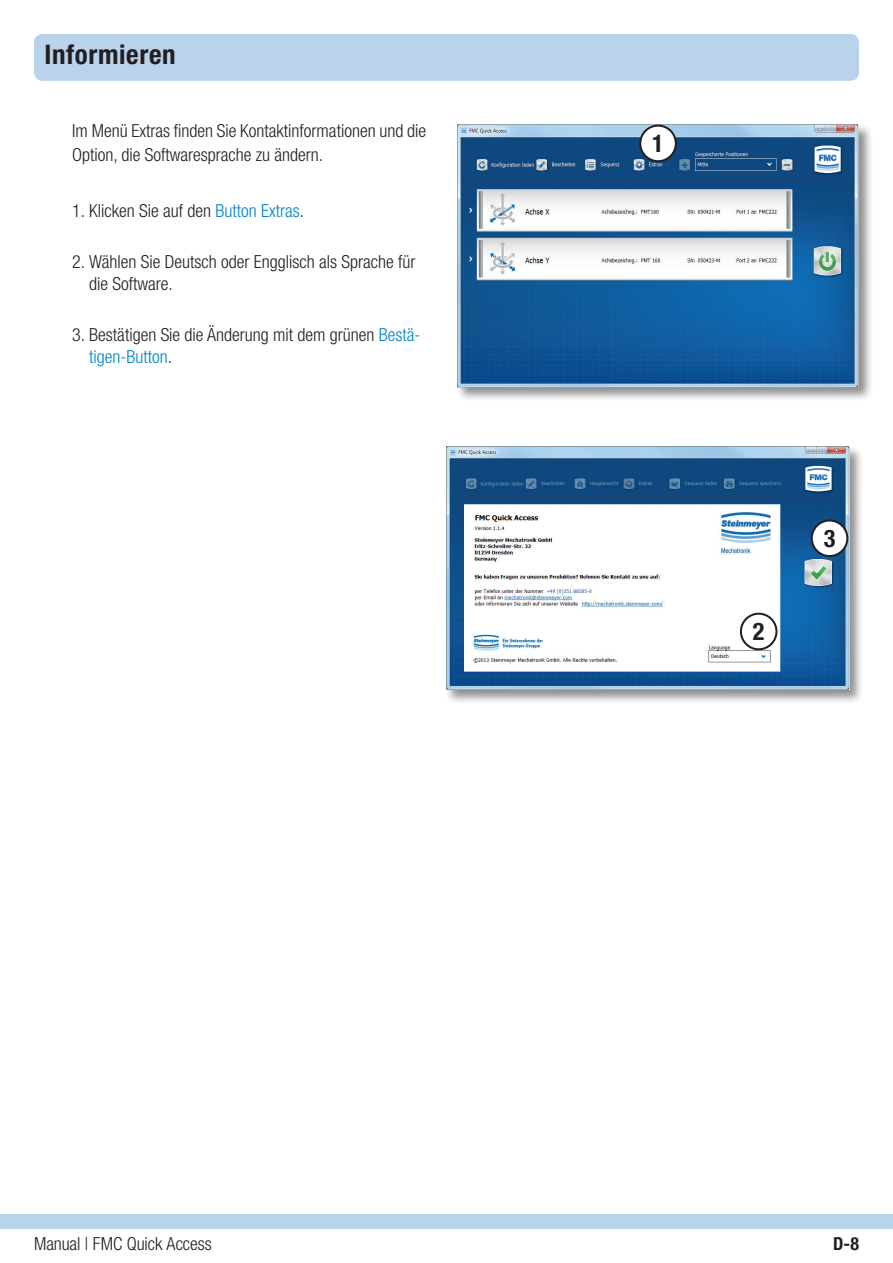
<style>
.page{position:relative;width:893px;height:1263px;background:#fff}
.page>*{position:absolute;margin:0;border:0;box-sizing:border-box;transform-origin:0 0}
.t1{font:700 condensed 27px "Helvetica Neue LT Pro";letter-spacing:.025em;color:#231f20}
.t2{font:700 condensed 24.3px "Helvetica Neue LT Pro";color:#231f20}
.t3{font:300 condensed 18px/21.6px "Helvetica Neue LT Pro";color:#231f20}
.t4{font:700 condensed 18px "Helvetica Neue LT Pro";color:#231f20}
.s1{color:#0084ca}
</style>
<div class="page">
<div style="left:0;top:1214px;width:893px;height:15px;background:#b9d3ed"></div>
<div style="left:445px;top:445px;width:419px;height:259px;background:#231f20;opacity:.5"></div>
<img style="left:446px;top:447px;width:403px;height:243px">
<div style="left:455px;top:123px;width:418px;height:279px;background:#231f20;opacity:.5"></div>
<img style="left:457px;top:125px;width:402px;height:263px">
<div style="left:34px;top:34px;width:825px;height:47px;background:#b9d3ed;border-radius:9px"></div>
<div style="left:640px;top:126px;width:36px;height:35px;background:#fff;border-radius:50%"></div>
<div style="left:639px;top:125px;width:38px;height:37px;border:2px solid #231f20;border-radius:50%"></div>
<div style="left:812px;top:520px;width:35px;height:36px;background:#fff;border-radius:50%"></div>
<div style="left:811px;top:519px;width:37px;height:38px;border:2px solid #231f20;border-radius:50%"></div>
<div style="left:741px;top:614px;width:35px;height:35px;background:#fff;border-radius:50%"></div>
<div style="left:740px;top:613px;width:37px;height:37px;border:2px solid #231f20;border-radius:50%"></div>
<h1 class="t1" style="left:45px;top:38px;width:133px">Informieren</h1>
<p class="t3" style="left:72px;top:119px;width:355px;line-height:24px">Im Menü Extras finden Sie Kontaktinformationen und die<br>Option, die Softwaresprache zu ändern.</p>
<p class="t3" style="left:72px;top:200px;width:233px">1. Klicken Sie auf den <span class="s1">Button Extras</span>.</p>
<p class="t3" style="left:89px;top:251px;width:328px;text-indent:-17px">2. Wählen Sie Deutsch oder Engglisch als Sprache für die Software.</p>
<p class="t3" style="left:89px;top:324px;width:333px;text-indent:-17px">3. Bestätigen Sie die Änderung mit dem grünen <span class="s1">Bestä&shy;tigen-Button</span>.</p>
<h2 class="t2" style="left:652px;top:129px;width:13px">1</h2>
<h2 class="t2" style="left:753px;top:617px;width:13px">2</h2>
<h2 class="t2" style="left:824px;top:524px;width:13px">3</h2>
<p class="t3" style="left:34px;top:1233px;width:179px">Manual | FMC Quick Access</p>
<p class="t4" style="left:833px;top:1233px;width:27px">D-8</p>
</div>
